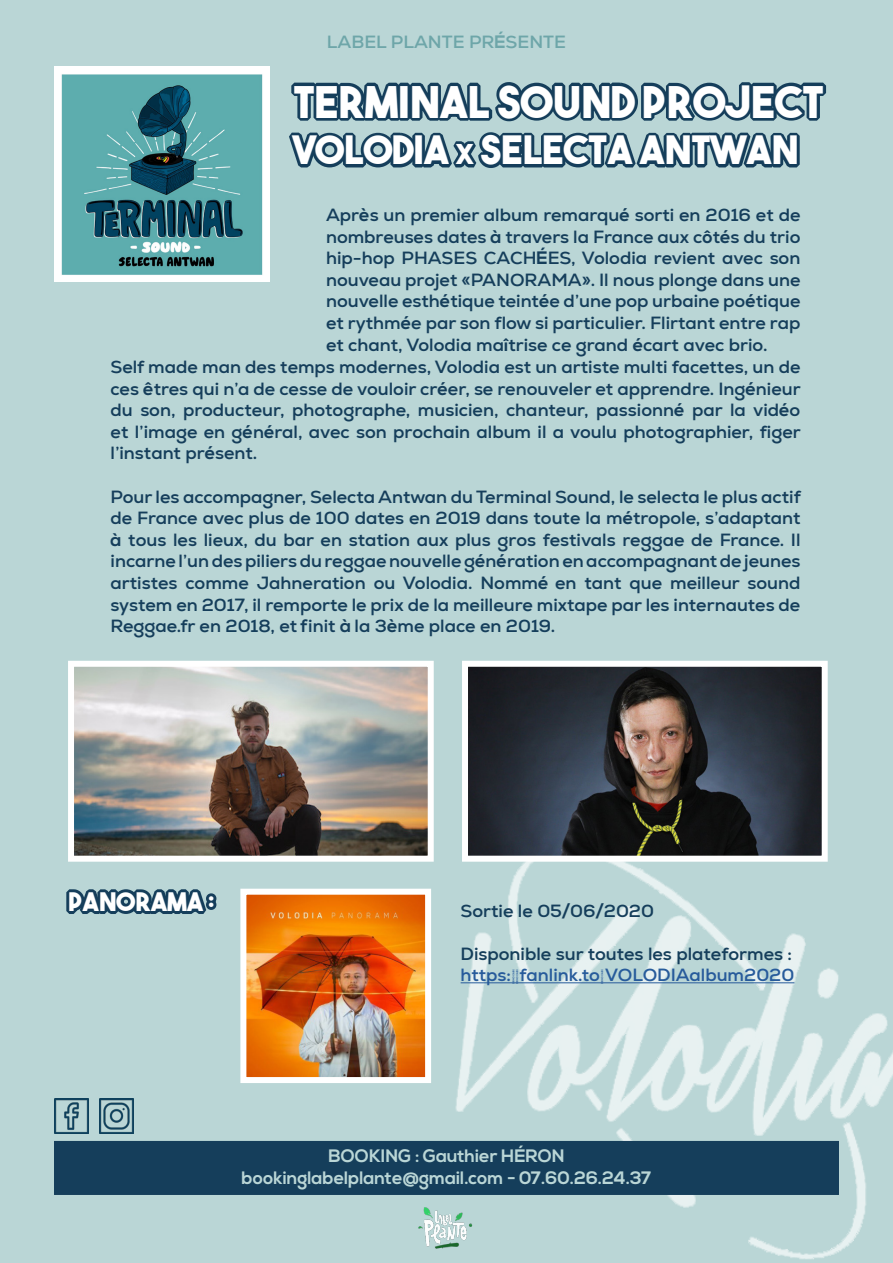
<style>
.page{position:relative;width:893px;height:1263px;background:#bad6d6}
.page>*{position:absolute;margin:0;border:0;box-sizing:border-box;transform-origin:0 0}
.t1{font:43.5px "The Bold Font";color:#fff}
.t2{font:39px "The Bold Font";color:#fff}
.t3{font:25.5px "The Bold Font";color:#fff}
.t4{font:700 18px/21.6px "Nexa Demo";color:#153e5b;text-align:justify}
.t5{font:700 18px/21.6px "Nexa";color:#bad6d6;text-align:center}
.t6{font:700 18px "Nexa Demo";color:#275b9b}
.t7{font:700 18px "Nexa Demo";color:#6ea6a9}
.s1{font-family:"Nexa"}
.s2{font-size:27.3px}
</style>
<div class="page">
<img style="left:455px;top:862px;width:438px;height:398px">
<img style="left:54px;top:67px;width:215px;height:215px">
<svg style="left:289px;top:82px;width:538px;height:86px"></svg>
<img style="left:75px;top:668px;width:352px;height:187px">
<div style="left:68px;top:661px;width:366px;height:201px;border:6px solid #fff"></div>
<img style="left:469px;top:668px;width:352px;height:187px">
<div style="left:462px;top:661px;width:366px;height:201px;border:6px solid #fff"></div>
<svg style="left:66px;top:889px;width:151px;height:25px;background:#2d546d"></svg>
<img style="left:247px;top:896px;width:177px;height:180px">
<div style="left:240px;top:889px;width:191px;height:194px;border:6px solid #fff"></div>
<hr style="left:461px;top:982px;width:333px;height:1px;background:#275b9b">
<div style="left:54px;top:1141px;width:785px;height:54px;background:#153e5b"></div>
<img style="left:412px;top:1194px;width:69px;height:66px">
<img style="left:54px;top:1099px;width:35px;height:34px">
<img style="left:99px;top:1099px;width:35px;height:34px">
<p class="t7" style="left:327px;top:31px;width:241px">LABEL PLANTE PR<span class="s1">É</span>SENTE</p>
<h1 class="t1" style="left:293px;top:74px;width:532px">TERMINAL SOUND PROJECT</h1>
<h2 class="t2" style="left:293px;top:126px;width:506px">VOLODIA <span class="s2">x</span> SELECTA ANTWAN</h2>
<p class="t4" style="left:326px;top:205px;width:476px">Apr<span class="s1">è</span>s un premier album remarqu<span class="s1">é</span> sorti en 2016 et de nombreuses dates <span class="s1">à</span> travers la France aux c<span class="s1">ô</span>t<span class="s1">é</span>s du trio hip-hop PHASES CACH<span class="s1">É</span>ES, Volodia revient avec son nouveau projet «PANORAMA». Il nous plonge dans une nouvelle esth<span class="s1">é</span>tique teint<span class="s1">é</span>e d’une pop urbaine po<span class="s1">é</span>tique et rythm<span class="s1">é</span>e par son flow si particulier. Flirtant entre rap et chant, Volodia ma<span class="s1">î</span>trise ce grand <span class="s1">é</span>cart avec brio.</p>
<p class="t4" style="left:111px;top:357px;width:692px">Self made man des temps modernes, Volodia est un artiste multi facettes, un de ces <span class="s1">ê</span>tres qui n’a de cesse de vouloir cr<span class="s1">é</span>er, se renouveler et apprendre. Ing<span class="s1">é</span>nieur du son, producteur, photographe, musicien, chanteur, passionn<span class="s1">é</span> par la vid<span class="s1">é</span>o et l’image en g<span class="s1">é</span>n<span class="s1">é</span>ral, avec son prochain album il a voulu photographier, figer l’instant pr<span class="s1">é</span>sent.</p>
<p class="t4" style="left:111px;top:486px;width:692px">Pour les accompagner, Selecta Antwan du Terminal Sound, le selecta le plus actif de France avec plus de 100 dates en 2019 dans toute la m<span class="s1">é</span>tropole, s’adaptant <span class="s1">à</span> tous les lieux, du bar en station aux plus gros festivals reggae de France. Il incarne l’un des piliers du reggae nouvelle g<span class="s1">é</span>n<span class="s1">é</span>ration en accompagnant de jeunes artistes comme Jahneration ou Volodia. Nomm<span class="s1">é</span> en tant que meilleur sound system en 2017, il remporte le prix de la meilleure mixtape par les internautes de Reggae.fr en 2018, et <span class="s1">f</span>init <span class="s1">à</span> la 3<span class="s1">è</span>me place en 2019.</p>
<h3 class="t3" style="left:68px;top:885px;width:148px">PANORAMA :</h3>
<p class="t4" style="left:461px;top:900px;width:195px">Sortie le 05<span class="s1">/</span>06<span class="s1">/</span>2020</p>
<p class="t4" style="left:461px;top:943px;width:333px">Disponible sur toutes les plateformes :</p>
<p class="t6" style="left:461px;top:965px;width:335px">https://fanlink.to/VOLODIAalbum2020</p>
<p class="t5" style="left:242px;top:1146px;width:411px">BOOKING : Gauthier HÉRON bookinglabelplante@gmail.com - 07.60.26.24.37</p>
</div>
